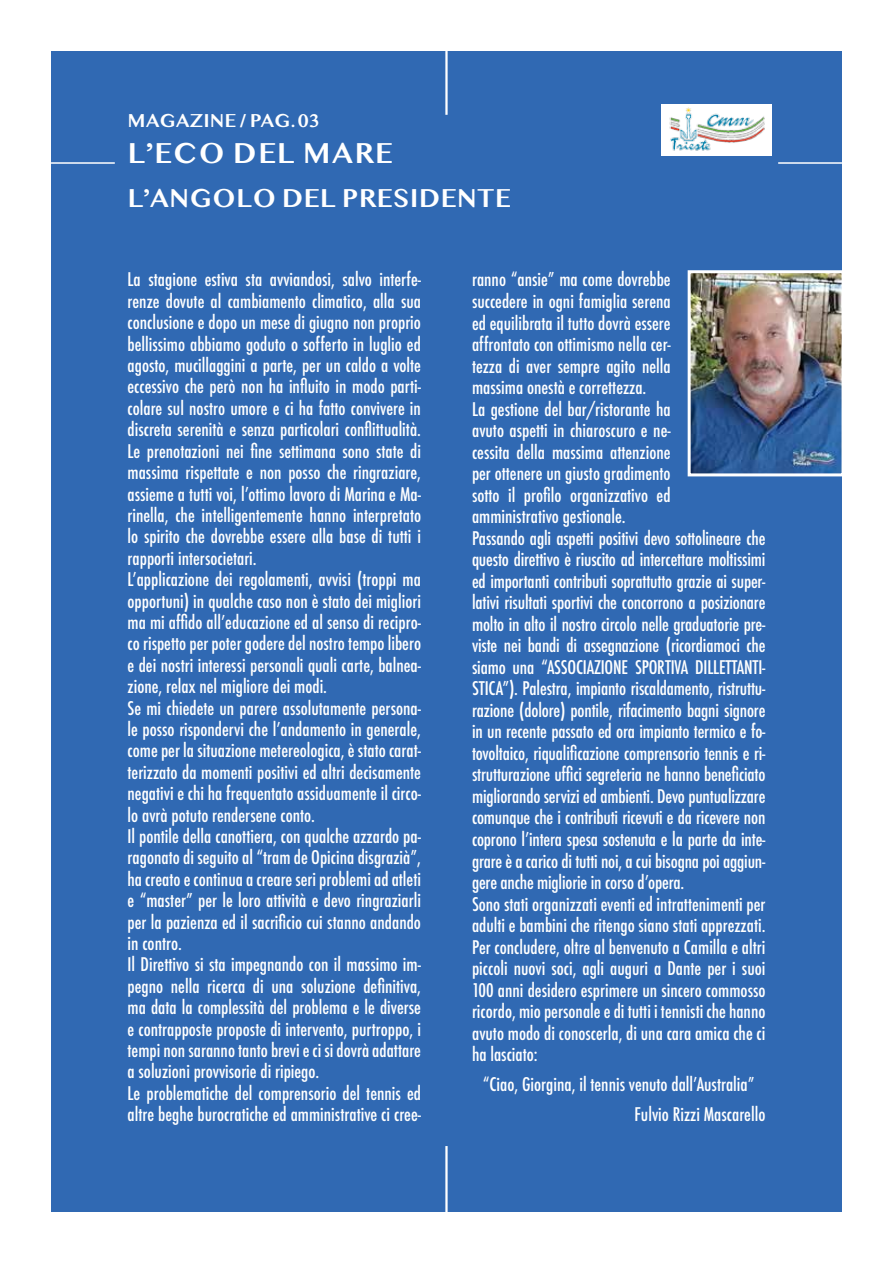
<style>
.page{position:relative;width:893px;height:1263px;background:#fff}
.page>*{position:absolute;margin:0;border:0;box-sizing:border-box;transform-origin:0 0}
.t1{font:700 30px "Kannada MN";letter-spacing:.03em;color:#fff}
.t2{font:700 27px "Kannada MN";color:#fff}
.t3{font:700 19.5px "Kannada MN";color:#fff}
.t4{font:500 condensed 18.3px/21.5px "Futura";color:#fff}
</style>
<div class="page">
<div style="left:51px;top:51px;width:791px;height:1161px;background:#3069b3"></div>
<hr style="left:445px;top:51px;width:3px;height:64px;background:#fff">
<hr style="left:51px;top:162px;width:64px;height:2px;background:#fff">
<hr style="left:778px;top:162px;width:64px;height:2px;background:#fff">
<img style="left:692px;top:274px;width:148px;height:198px">
<div style="left:688px;top:270px;width:156px;height:206px;border:3px solid #fff"></div>
<hr style="left:445px;top:1146px;width:3px;height:75px;background:#fff">
<img style="left:661px;top:104px;width:111px;height:51px">
<p class="t3" style="left:128px;top:109px;width:194px">MAGAZINE / PAG. 03</p>
<h1 class="t1" style="left:128px;top:135px;width:267px">L’ECO DEL MARE</h1>
<h2 class="t2" style="left:128px;top:182px;width:44px">L’ANGOLO</h2>
<h2 class="t2" style="left:282px;top:182px;width:19px">DEL</h2>
<h2 class="t2" style="left:342px;top:182px;width:18px">PRESIDENTE</h2>
<p class="t4" style="left:128px;top:269px;width:295px">La stagione estiva sta avviandosi, salvo interfe&shy;renze dovute al cambiamento climatico, alla sua conclusione e dopo un mese di giugno non proprio bellissimo abbiamo goduto o sofferto in luglio ed agosto, mucillaggini a parte, per un caldo a volte eccessivo che però non ha influito in modo parti&shy;colare sul nostro umore e ci ha fatto convivere in discreta serenità e senza particolari conflittualità.<br>Le prenotazioni nei fine settimana sono state di massima rispettate e non posso che ringraziare, assieme a tutti voi, l’ottimo lavoro di Marina e Ma&shy;rinella, che intelligentemente hanno interpretato lo spirito che dovrebbe essere alla base di tutti i rapporti intersocietari.<br>L’applicazione dei regolamenti, avvisi (troppi ma opportuni) in qualche caso non è stato dei migliori ma mi affido all’educazione ed al senso di recipro&shy;co rispetto per poter godere del nostro tempo libero e dei nostri interessi personali quali carte, balnea&shy;zione, relax nel migliore dei modi.<br>Se mi chiedete un parere assolutamente persona&shy;le posso rispondervi che l’andamento in generale, come per la situazione metereologica, è stato carat&shy;terizzato da momenti positivi ed altri decisamente negativi e chi ha frequentato assiduamente il circo&shy;lo avrà potuto rendersene conto.<br>Il pontile della canottiera, con qualche azzardo pa&shy;ragonato di seguito al “tram de Opicina disgrazià”, ha creato e continua a creare seri problemi ad atleti e “master” per le loro attività e devo ringraziarli per la pazienza ed il sacrificio cui stanno andando in contro.<br>Il Direttivo si sta impegnando con il massimo im&shy;pegno nella ricerca di una soluzione definitiva, ma data la complessità del problema e le diverse e contrapposte proposte di intervento, purtroppo, i tempi non saranno tanto brevi e ci si dovrà adattare a soluzioni provvisorie di ripiego.<br>Le problematiche del comprensorio del tennis ed altre beghe burocratiche ed amministrative ci cree-</p>
<p class="t4" style="left:472px;top:269px;width:295px">ranno “ansie” ma come dovrebbe<br>succedere in ogni famiglia serena<br>ed equilibrata il tutto dovrà essere<br>affrontato con ottimismo nella cer-<br>tezza di aver sempre agito nella<br>massima onestà e correttezza.<br>La gestione del bar/ristorante ha<br>avuto aspetti in chiaroscuro e ne-<br>cessita della massima attenzione<br>per ottenere un giusto gradimento<br>sotto il profilo organizzativo ed<br>amministrativo gestionale.<br>Passando agli aspetti positivi devo sottolineare che questo direttivo è riuscito ad intercettare moltissimi ed importanti contributi soprattutto grazie ai super&shy;lativi risultati sportivi che concorrono a posizionare molto in alto il nostro circolo nelle graduatorie pre&shy;viste nei bandi di assegnazione (ricordiamoci che siamo una “ASSOCIAZIONE SPORTIVA DILLETTANTI-STICA”). Palestra, impianto riscaldamento, ristruttu&shy;razione (dolore) pontile, rifacimento bagni signore in un recente passato ed ora impianto termico e fo&shy;tovoltaico, riqualificazione comprensorio tennis e ri&shy;strutturazione uffici segreteria ne hanno beneficiato migliorando servizi ed ambienti. Devo puntualizzare comunque che i contributi ricevuti e da ricevere non coprono l’intera spesa sostenuta e la parte da inte&shy;grare è a carico di tutti noi, a cui bisogna poi aggiun&shy;gere anche migliorie in corso d’opera.<br>Sono stati organizzati eventi ed intrattenimenti per adulti e bambini che ritengo siano stati apprezzati.<br>Per concludere, oltre al benvenuto a Camilla e altri piccoli nuovi soci, agli auguri a Dante per i suoi 100 anni desidero esprimere un sincero commosso ricordo, mio personale e di tutti i tennisti che hanno avuto modo di conoscerla, di una cara amica che ci ha lasciato:</p>
<p class="t4" style="left:635px;top:1069px;width:132px;line-height:30px;text-indent:-152px">“Ciao, Giorgina, il tennis venuto dall’Australia”<br>Fulvio Rizzi Mascarello</p>
</div>
